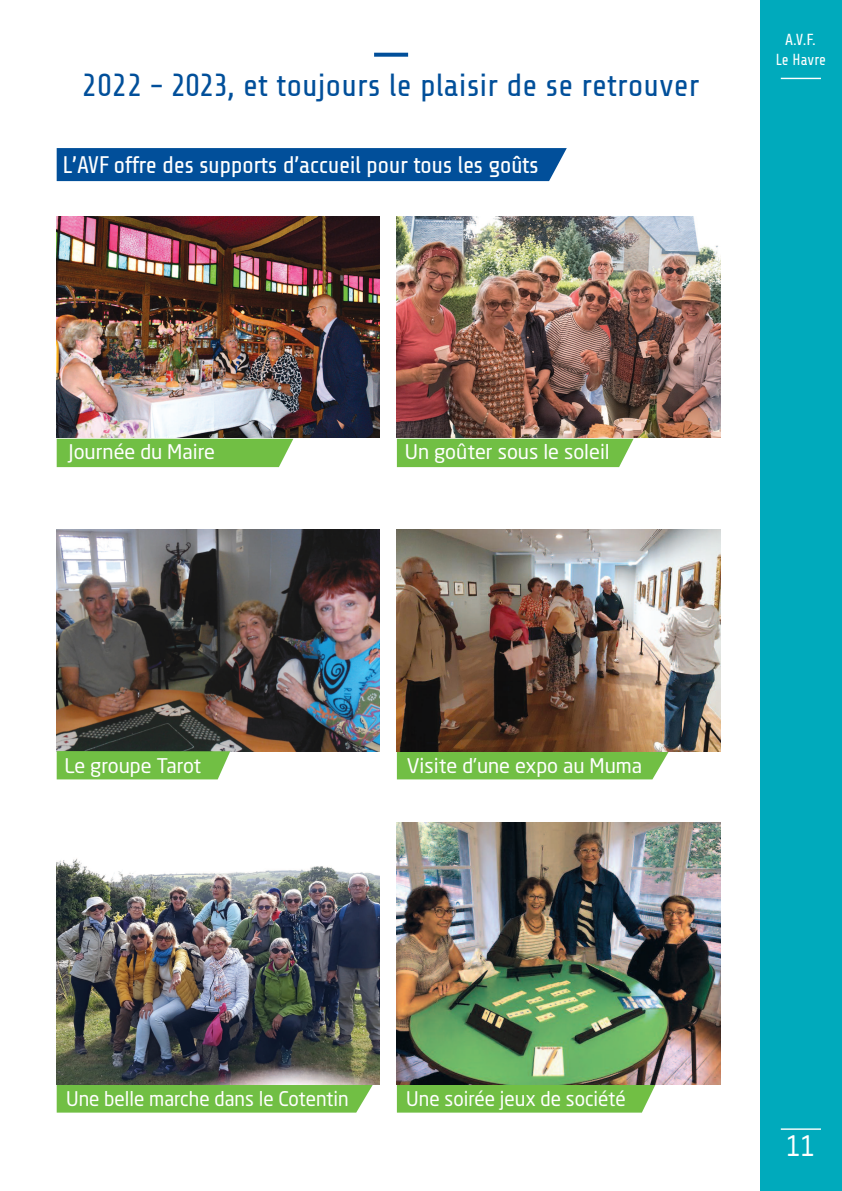
<style>
.page{position:relative;width:842px;height:1191px;background:#fff}
.page>*{position:absolute;margin:0;border:0;box-sizing:border-box;transform-origin:0 0}
.t1{font:32px "Share Tech";color:#014f9a}
.t2{font:32px "Share Tech";color:#fff}
.t3{font:28px "Neo Sans Pro";color:#fff;scale:.85 1}
.t4{font:24px "Share Tech";letter-spacing:-.02em;color:#fff}
.t5{font:20px "Neo Sans Pro";color:#fff}
.t6{font:20px "Neo Sans Pro";color:#fff;scale:.95 1}
.t7{font:16px/20px "Share Tech";color:#fff}
</style>
<div class="page">
<div style="left:57px;top:148px;width:510px;height:33px;background:#014f9a"></div>
<svg style="left:374px;top:53px;width:34px;height:4px"></svg>
<div style="left:760px;top:0;width:82px;height:1191px;background:#00aabc"></div>
<hr style="left:781px;top:78px;width:40px;height:1px;background:#fff">
<hr style="left:781px;top:1128px;width:40px;height:1px;background:#fff">
<img style="left:57px;top:216px;width:323px;height:222px">
<div style="left:397px;top:439px;width:236px;height:28px;background:#71bf44"></div>
<div style="left:397px;top:751px;width:272px;height:28px;background:#71bf44"></div>
<div style="left:57px;top:1084px;width:316px;height:28px;background:#71bf44"></div>
<img style="left:397px;top:216px;width:323px;height:222px">
<img style="left:397px;top:530px;width:323px;height:221px">
<img style="left:57px;top:530px;width:323px;height:221px">
<img style="left:57px;top:858px;width:323px;height:226px">
<div style="left:397px;top:1084px;width:259px;height:28px;background:#71bf44"></div>
<img style="left:397px;top:822px;width:323px;height:262px">
<svg style="left:57px;top:751px;width:173px;height:28px;background:#75c04a"></svg>
<div style="left:57px;top:439px;width:236px;height:28px;background:#71bf44"></div>
<h1 class="t1" style="left:82px;top:69px;width:619px">2022 - 2023, et toujours le plaisir de se retrouver</h1>
<p class="t4" style="left:62px;top:152px;width:478px">L’AVF offre des supports d’accueil pour tous les goûts</p>
<p class="t7" style="left:776px;top:30px;width:52px;text-align:center">A.V.F.<br>Le Havre</p>
<p class="t7" style="left:810px;top:30px;width:21px;text-indent:-23px">A.V.F. vre</p>
<p class="t5" style="left:69px;top:440px;width:148px">Journée du Maire</p>
<p class="t5" style="left:405px;top:440px;width:207px">Un goûter sous le soleil</p>
<p class="t5" style="left:65px;top:753px;width:138px">Le groupe Tarot</p>
<p class="t5" style="left:407px;top:753px;width:237px">Visite d'une expo au Muma</p>
<p class="t6" style="left:66px;top:1086px;width:299px">Une belle marche dans le Cotentin</p>
<p class="t6" style="left:406px;top:1086px;width:233px">Une soirée jeux de société</p>
<h2 class="t3" style="left:786px;top:1128px;width:35px">11</h2>
<h1 class="t2" style="left:788px;top:1131px;width:32px">11</h1>
</div>
